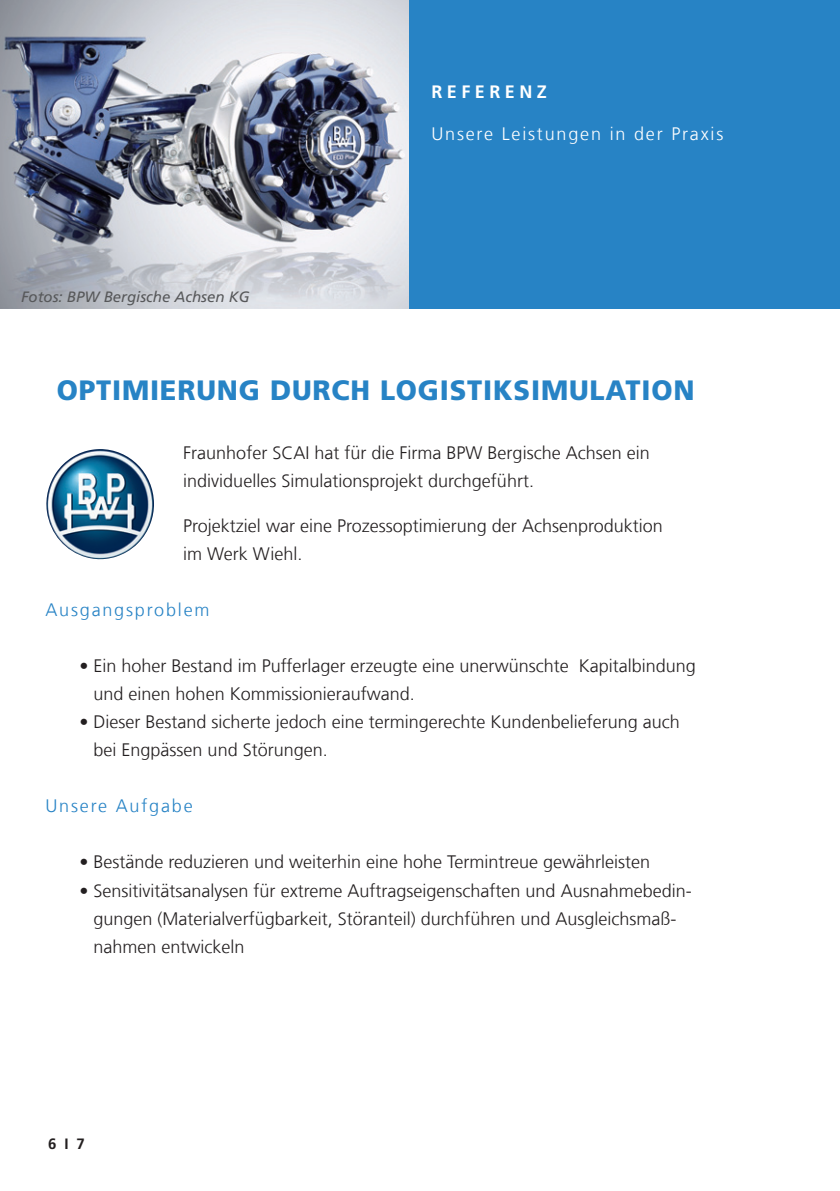
<style>
.page{position:relative;width:840px;height:1191px;background:#fff}
.page>*{position:absolute;margin:0;border:0;box-sizing:border-box;transform-origin:0 0}
.t1{font:900 28px "Frutiger LT Com";letter-spacing:.03em;color:#2783c5}
.t2{font:300 18px/28px "Frutiger LT Com";color:#231f20}
.t3{font:300 18px "Frutiger LT Com";letter-spacing:.1em;color:#2783c5}
.t4{font:300 18px "Frutiger LT Com";letter-spacing:.1em;color:#fff}
.t5{font:700 18px "Frutiger LT Com";color:#fff}
.t6{font:italic 15px "Frutiger LT Com";color:#57585a}
.t7{font:700 15px "Frutiger LT Com";color:#231f20}
</style>
<div class="page">
<div style="left:0;top:0;width:839px;height:308px;background:#2783c5"></div>
<img style="left:0;top:0;width:408px;height:308px">
<img style="left:46px;top:449px;width:108px;height:110px">
<p class="t6" style="left:21px;top:288px;width:230px">Fotos: BPW Bergische Achsen KG</p>
<p class="t5" style="left:431px;top:81px;width:16px">REFEREN</p>
<p class="t5" style="left:536px;top:81px;width:12px">Z</p>
<p class="t4" style="left:431px;top:123px;width:293px">Unsere Leistungen in der Praxis</p>
<h1 class="t1" style="left:57px;top:373px;width:639px">OPTIMIERUNG DURCH LOGISTIKSIMULATION</h1>
<p class="t2" style="left:183px;top:439px;width:468px">Fraunhofer SCAI hat für die Firma BPW Bergische Achsen ein individuelles Simulationsprojekt durchgeführt.</p>
<p class="t2" style="left:183px;top:512px;width:481px">Projektziel war eine Prozessoptimierung der Achsenproduktion im Werk Wiehl.</p>
<p class="t3" style="left:45px;top:599px;width:165px">Ausgangsproblem</p>
<p class="t2" style="left:93px;top:652px;width:603px;text-indent:-14px">• Ein hoher Bestand im Pufferlager erzeugte eine unerwünschte Kapitalbindung und einen hohen Kommissionieraufwand.</p>
<p class="t2" style="left:93px;top:708px;width:587px;text-indent:-14px">• Dieser Bestand sicherte jedoch eine termingerechte Kundenbelieferung auch bei Engpässen und Störungen.</p>
<p class="t3" style="left:45px;top:795px;width:149px">Unsere Aufgabe</p>
<p class="t2" style="left:79px;top:848px;width:572px">• Bestände reduzieren und weiterhin eine hohe Termintreue gewährleisten</p>
<p class="t2" style="left:93px;top:876px;width:599px;text-indent:-14px">• Sensitivitätsanalysen für extreme Auftragseigenschaften und Ausnahmebedin&shy;gungen (Materialverfügbarkeit, Störanteil) durchführen und Ausgleichsmaß&shy;nahmen entwickeln</p>
<p class="t7" style="left:48px;top:1134px;width:38px">6 I 7</p>
</div>
